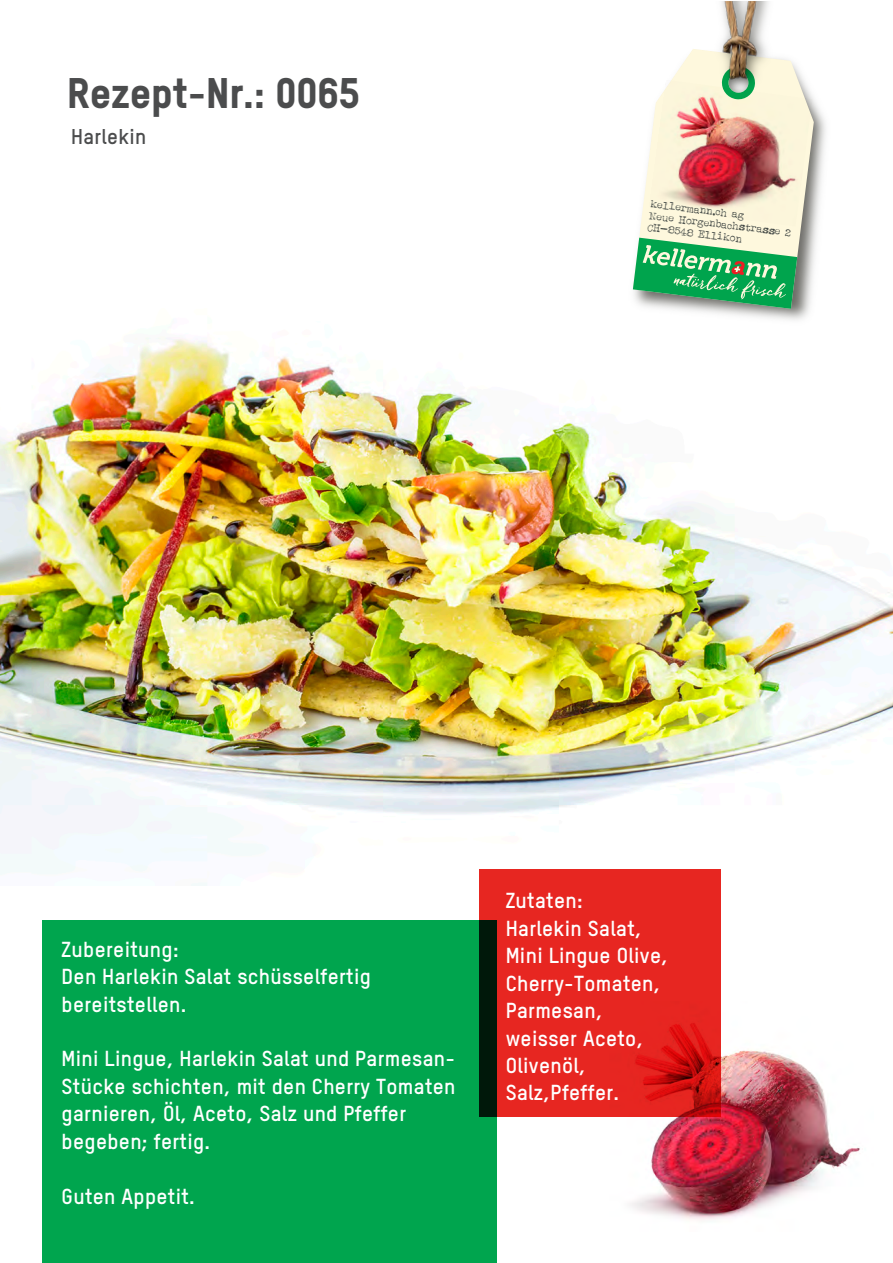
<style>
.page{position:relative;width:893px;height:1263px;background:#fff}
.page>*{position:absolute;margin:0;border:0;box-sizing:border-box;transform-origin:0 0}
.t1{font:800 42.15px "TSTARPRO";color:#4b4c4d}
.t2{font:700 21.3px/27.5px "TSTARPRO";letter-spacing:.015em;color:#fff}
.t3{font:700 21px "TSTARPRO";letter-spacing:.015em;color:#4b4c4d}
.t4{font:10.95px/11.9px "Albertsthal Typewriter";color:#41494e}
</style>
<div class="page">
<img style="left:609px;top:1050px;width:251px;height:170px">
<img style="left:0;top:338px;width:893px;height:548px">
<div style="left:480px;top:869px;width:241px;height:247px;background:#e72621"></div>
<div style="left:42px;top:920px;width:454px;height:343px;background:#00a54e"></div>
<img style="left:587px;top:133px;width:277px;height:215px">
<svg style="left:633px;top:133px;width:181px;height:176px"></svg>
<svg style="left:633px;top:238px;width:164px;height:71px;background:#5cba80"></svg>
<img style="left:672px;top:1px;width:154px;height:132px">
<img style="left:693px;top:1px;width:74px;height:79px">
<img style="left:649px;top:80px;width:163px;height:146px">
<h1 class="t1" style="left:67px;top:61px;width:294px">Rezept-Nr.: 0065</h1>
<p class="t3" style="left:71px;top:121px;width:77px">Harlekin</p>
<p class="t4" style="left:652px;top:198px;width:145px;rotate:7deg">kellermann.ch ag<br>Neue Horgenbachstrasse 2<br>CH-8548 Ellikon</p>
<p class="t2" style="left:62px;top:933px;width:311px">Zubereitung:<br>Den Harlekin Salat schüsselfertig bereitstellen.</p>
<p class="t2" style="left:62px;top:1043px;width:395px">Mini Lingue, Harlekin Salat und Parmesan-Stücke schichten, mit den Cherry Tomaten garnieren, Öl, Aceto, Salz und Pfeffer begeben; fertig.</p>
<p class="t2" style="left:62px;top:1180px;width:135px">Guten Appetit.</p>
<p class="t2" style="left:506px;top:885px;width:164px">Zutaten:<br>Harlekin Salat,<br>Mini Lingue Olive,<br>Cherry-Tomaten,<br>Parmesan, weisser Aceto,<br>Olivenöl,<br>Salz,Pfeffer.</p>
</div>
